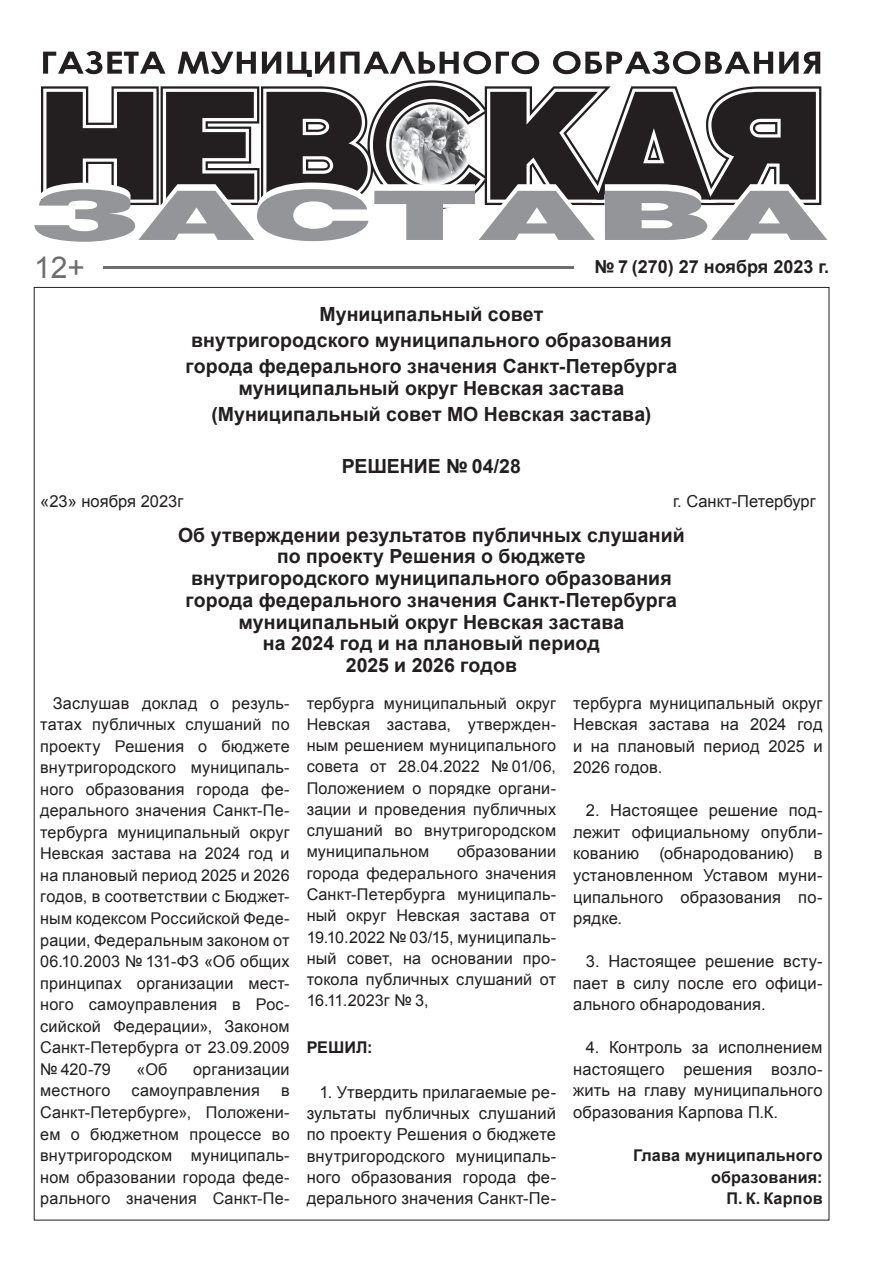
<style>
.page{position:relative;width:893px;height:1263px;background:#fff}
.page>*{position:absolute;margin:0;border:0;box-sizing:border-box;transform-origin:0 0}
.t1{font:30px "Arial";color:#6c6d70}
.t2{font:700 19.5px/21.8px "Arial";letter-spacing:.005em;color:#231f20;text-align:center}
.t3{font:700 18px "Arial";color:#231f20}
.t4{font:16.5px/21.6px "Arial";letter-spacing:.01em;color:#231f20;text-align:justify}
.t5{font:16.2px/21.6px "Arial";letter-spacing:.01em;color:#231f20;text-align:justify}
.t6{font:700 16.2px/21.6px "Arial";letter-spacing:.01em;color:#231f20;text-align:right}
</style>
<div class="page">
<svg style="left:34px;top:51px;width:793px;height:191px"></svg>
<hr style="left:103px;top:266px;width:579px;height:2px;background:#6c6d70">
<div style="left:574px;top:260px;width:255px;height:13px;background:#fff"></div>
<h1 class="t1" style="left:34px;top:248px;width:52px">12+</h1>
<p class="t3" style="left:595px;top:255px;width:236px">№ 7 (270) 27 ноября 2023 г.</p>
<p class="t2" style="left:186px;top:302px;width:493px;line-height:26px">Муниципальный совет<br>внутригородского муниципального образования города федерального значения Санкт-Петербурга</p>
<p class="t2" style="left:212px;top:376px;width:441px;line-height:26px">муниципальный округ Невская застава (Муниципальный совет МО Невская застава)</p>
<p class="t2" style="left:342px;top:456px;width:181px">РЕШЕНИЕ № 04/28</p>
<p class="t4" style="left:40px;top:491px;width:145px">«23» ноября 2023г</p>
<p class="t4" style="left:673px;top:491px;width:144px">г. Санкт-Петербург</p>
<p class="t2" style="left:178px;top:524px;width:508px">Об утверждении результатов публичных слушаний по проекту Решения о бюджете<br>внутригородского муниципального образования города федерального значения Санкт-Петербурга муниципальный округ Невская застава<br>на 2024 год и на плановый период<br>2025 и 2026 годов</p>
<p class="t5" style="left:40px;top:692px;width:251px;text-indent:13px">Заслушав доклад о резуль&shy;татах публичных слушаний по проекту Решения о бюджете внутригородского муниципаль&shy;ного образования города фе&shy;дерального значения Санкт-Пе&shy;тербурга муниципальный округ Невская застава на 2024 год и на плановый период 2025 и 2026 годов, в соответствии с Бюджет&shy;ным кодексом Российской Феде&shy;рации, Федеральным законом от 06.10.2003 № 131-ФЗ «Об общих принципах организации мест&shy;ного самоуправления в Рос&shy;сийской Федерации», Законом Санкт-Петербурга от 23.09.2009 № 420-79</p>
<p class="t4" style="left:573px;top:692px;width:251px">тербурга муниципальный округ Невская застава на 2024 год и на плановый период 2025 и 2026 годов.</p>
<p class="t4" style="left:573px;top:800px;width:251px;text-indent:13px">2. Настоящее решение под&shy;лежит официальному опубли&shy;кованию (обнародованию) в установленном Уставом муни&shy;ципального образования по&shy;рядке.</p>
<p class="t4" style="left:573px;top:951px;width:251px;text-indent:13px">3. Настоящее решение всту&shy;пает в силу после его офици&shy;ального обнародования.</p>
<p class="t4" style="left:573px;top:1037px;width:251px;text-indent:13px">4. Контроль за исполнением настоящего решения возло&shy;жить на главу муниципального образования Карпова П.К.</p>
<p class="t6" style="left:633px;top:1145px;width:191px">Глава муниципального образования:<br>П. К. Карпов</p>
<p class="t5" style="left:307px;top:692px;width:251px">тербурга муниципальный округ Невская застава, утвержден&shy;ным решением муниципального совета от 28.04.2022 № 01/06, Положением о порядке органи&shy;зации и проведения публичных слушаний во внутригородском муниципальном</p>
<p class="t5" style="left:307px;top:841px;width:251px;text-indent:150px">образовании города федерального значения Санкт-Петербурга муниципаль&shy;ный округ Невская застава от 19.10.2022 № 03/15, муниципаль&shy;ный совет, на основании про&shy;токола публичных слушаний от 16.11.2023г № 3,</p>
<p class="t6" style="left:307px;top:1037px;width:67px">РЕШИЛ:</p>
<p class="t4" style="left:307px;top:1081px;width:251px;text-indent:13px">1. Утвердить прилагаемые ре&shy;зультаты публичных слушаний по проекту Решения о бюджете внутригородского муниципаль&shy;ного образования города фе&shy;дерального значения Санкт-Пе-</p>
<p class="t5" style="left:137px;top:1058px;width:32px">«Об</p>
<p class="t5" style="left:193px;top:1058px;width:98px">организации</p>
<p class="t5" style="left:40px;top:1080px;width:72px">местного</p>
<p class="t5" style="left:131px;top:1080px;width:130px">самоуправления</p>
<p class="t5" style="left:40px;top:1080px;width:251px;text-indent:241px">в Санкт-Петербурге», Положени&shy;ем о бюджетном процессе во внутригородском муниципаль&shy;ном образовании города феде&shy;рального значения Санкт-Пе-</p>
</div>
